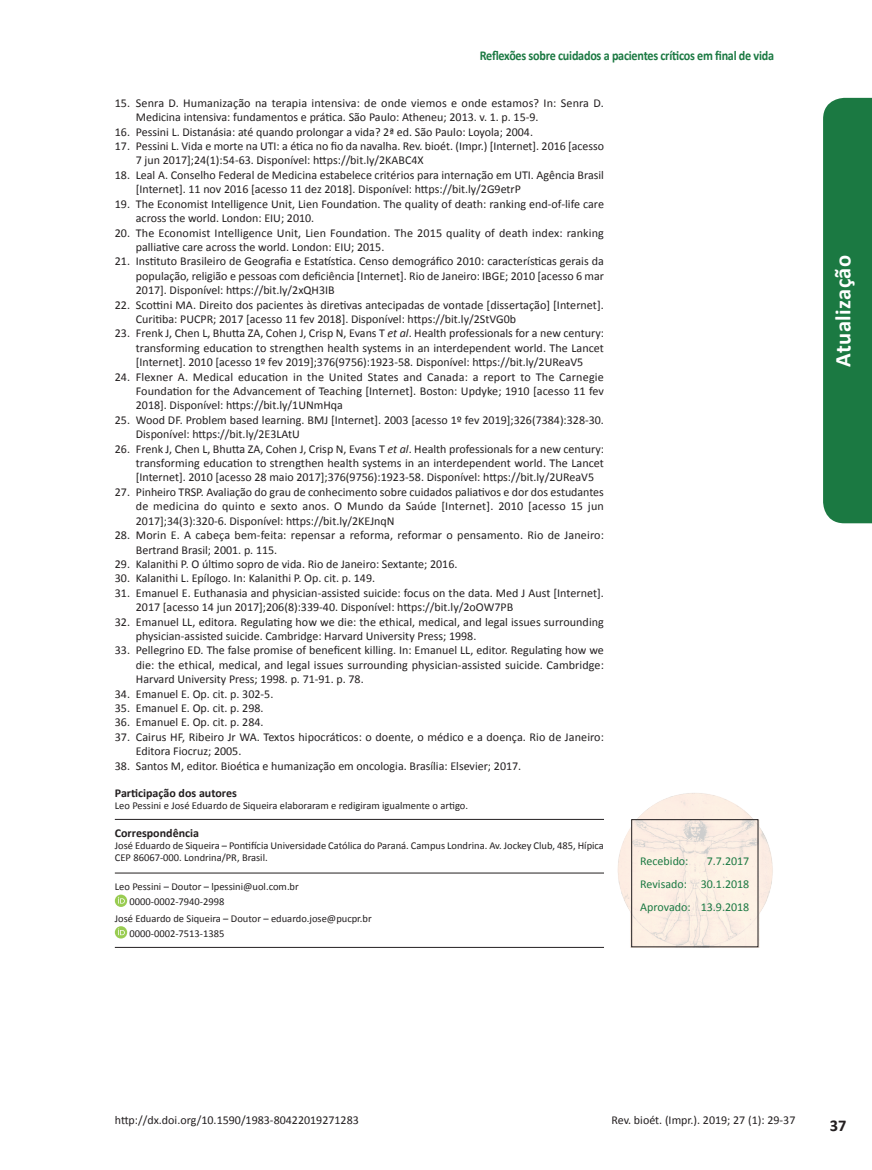
<style>
.page{position:relative;width:872px;height:1170px;background:#fff}
.page>*{position:absolute;margin:0;border:0;box-sizing:border-box;transform-origin:0 0}
.t1{font:700 22.5px "Calibri";letter-spacing:.02em;color:#fff}
.t2{font:700 16.5px "Calibri";color:#231f20}
.t3{font:700 13.5px "Calibri";letter-spacing:-.02em;color:#1b7942;scale:.9 1}
.Referencias{font:12px/14.4px "Calibri";color:#231f20}
.t4{font:12px "Calibri";color:#1b7942}
.Titulo_participacao{font:700 12px "Calibri";color:#231f20}
.Titulo_correspondenc{font:700 12px "Calibri";color:#231f20}
.Texto_correspondenci{font:10.5px/12px "Calibri";color:#231f20}
.Texto_participacao_d{font:10.5px "Calibri";color:#231f20}
.Autor_ORCID__demais{font:10.5px "Calibri";color:#231f20}
.Autor_ORCID__primeir{font:10.5px "Calibri";color:#231f20}
.ORCID{font:10.5px "Calibri";color:#231f20}
.ORCID__último{font:10.5px "Calibri";color:#231f20}
.s1{font-style:italic}
</style>
<div class="page">
<div style="left:823px;top:98px;width:49px;height:425px;background:#1b7942"></div>
<hr style="left:115px;top:819px;width:489px;height:1px;background:#231f20">
<hr style="left:115px;top:872px;width:489px;height:1px;background:#231f20">
<hr style="left:115px;top:947px;width:489px;height:1px;background:#231f20">
<svg style="left:115px;top:894px;width:12px;height:12px"></svg>
<svg style="left:118px;top:896px;width:7px;height:7px"></svg>
<svg style="left:115px;top:926px;width:12px;height:12px"></svg>
<svg style="left:118px;top:928px;width:7px;height:7px"></svg>
<img style="left:617px;top:793px;width:156px;height:154px">
<div style="left:631px;top:819px;width:127px;height:127px;border:1px solid #231f20"></div>
<p class="t3" style="left:480px;top:46px;width:328px">Reflexões sobre cuidados a pacientes críticos em final de vida</p>
<p class="Referencias" style="left:136px;top:95px;width:469px;text-indent:-21px">15. Senra D. Humanização na terapia intensiva: de onde viemos e onde estamos? In: Senra D.<br>Medicina intensiva: fundamentos e prática. São Paulo: Atheneu; 2013. v. 1. p. 15-9.</p>
<p class="Referencias" style="left:115px;top:124px;width:420px">16. Pessini L. Distanásia: até quando prolongar a vida? 2ª ed. São Paulo: Loyola; 2004.</p>
<p class="Referencias" style="left:136px;top:138px;width:470px;text-indent:-21px">17. Pessini L. Vida e morte na UTI: a ética no fio da navalha. Rev. bioét. (Impr.) [Internet]. 2016 [acesso<br>7 jun 2017];24(1):54-63. Disponível: https://bit.ly/2KABC4X</p>
<p class="Referencias" style="left:136px;top:167px;width:469px;text-indent:-21px">18. Leal A. Conselho Federal de Medicina estabelece critérios para internação em UTI. Agência Brasil [Internet]. 11 nov 2016 [acesso 11 dez 2018]. Disponível: https://bit.ly/2G9etrP</p>
<p class="Referencias" style="left:136px;top:196px;width:470px;text-indent:-21px">19. The Economist Intelligence Unit, Lien Foundation. The quality of death: ranking end-of-life care across the world. London: EIU; 2010.</p>
<p class="Referencias" style="left:136px;top:225px;width:469px;text-indent:-21px">20. The Economist Intelligence Unit, Lien Foundation. The 2015 quality of death index: ranking palliative care across the world. London: EIU; 2015.</p>
<p class="Referencias" style="left:136px;top:254px;width:470px;text-align:justify;text-indent:-21px">21. Instituto Brasileiro de Geografia e Estatística. Censo demográfico 2010: características gerais da população, religião e pessoas com deficiência [Internet]. Rio de Janeiro: IBGE; 2010 [acesso 6 mar 2017]. Disponível: https://bit.ly/2xQH3IB</p>
<p class="Referencias" style="left:136px;top:297px;width:469px;text-indent:-21px">22. Scottini MA. Direito dos pacientes às diretivas antecipadas de vontade [dissertação] [Internet].<br>Curitiba: PUCPR; 2017 [acesso 11 fev 2018]. Disponível: https://bit.ly/2StVG0b</p>
<p class="Referencias" style="left:136px;top:326px;width:469px;text-align:justify;text-indent:-21px">23. Frenk J, Chen L, Bhutta ZA, Cohen J, Crisp N, Evans T <span class="s1">et al</span>. Health professionals for a new century: transforming education to strengthen health systems in an interdependent world. The Lancet [Internet]. 2010 [acesso 1º fev 2019];376(9756):1923-58. Disponível: https://bit.ly/2UReaV5</p>
<p class="Referencias" style="left:136px;top:369px;width:469px;text-align:justify;text-indent:-21px">24. Flexner A. Medical education in the United States and Canada: a report to The Carnegie Foundation for the Advancement of Teaching [Internet]. Boston: Updyke; 1910 [acesso 11 fev 2018]. Disponível: https://bit.ly/1UNmHqa</p>
<p class="Referencias" style="left:136px;top:412px;width:469px;text-indent:-21px">25. Wood DF. Problem based learning. BMJ [Internet]. 2003 [acesso 1º fev 2019];326(7384):328-30.<br>Disponível: https://bit.ly/2E3LAtU</p>
<p class="Referencias" style="left:136px;top:441px;width:469px;text-align:justify;text-indent:-21px">26. Frenk J, Chen L, Bhutta ZA, Cohen J, Crisp N, Evans T <span class="s1">et al</span>. Health professionals for a new century: transforming education to strengthen health systems in an interdependent world. The Lancet [Internet]. 2010 [acesso 28 maio 2017];376(9756):1923-58. Disponível: https://bit.ly/2UReaV5</p>
<p class="Referencias" style="left:136px;top:484px;width:469px;text-align:justify;text-indent:-21px">27. Pinheiro TRSP. Avaliação do grau de conhecimento sobre cuidados paliativos e dor dos estudantes de medicina do quinto e sexto anos. O Mundo da Saúde [Internet]. 2010 [acesso 15 jun 2017];34(3):320-6. Disponível: https://bit.ly/2KEJnqN</p>
<p class="Referencias" style="left:136px;top:527px;width:469px;text-indent:-21px">28. Morin E. A cabeça bem-feita: repensar a reforma, reformar o pensamento. Rio de Janeiro:<br>Bertrand Brasil; 2001. p. 115.</p>
<p class="Referencias" style="left:115px;top:556px;width:344px">29. Kalanithi P. O último sopro de vida. Rio de Janeiro: Sextante; 2016.</p>
<p class="Referencias" style="left:115px;top:570px;width:262px">30. Kalanithi L. Epílogo. In: Kalanithi P. Op. cit. p. 149.</p>
<p class="Referencias" style="left:136px;top:585px;width:469px;text-indent:-21px">31. Emanuel E. Euthanasia and physician-assisted suicide: focus on the data. Med J Aust [Internet].<br>2017 [acesso 14 jun 2017];206(8):339-40. Disponível: https://bit.ly/2oOW7PB</p>
<p class="Referencias" style="left:136px;top:614px;width:469px;text-indent:-21px">32. Emanuel LL, editora. Regulating how we die: the ethical, medical, and legal issues surrounding physician-assisted suicide. Cambridge: Harvard University Press; 1998.</p>
<p class="Referencias" style="left:136px;top:642px;width:469px;text-align:justify;text-indent:-21px">33. Pellegrino ED. The false promise of beneficent killing. In: Emanuel LL, editor. Regulating how we die: the ethical, medical, and legal issues surrounding physician-assisted suicide. Cambridge:<br>Harvard University Press; 1998. p. 71-91. p. 78.</p>
<p class="Referencias" style="left:115px;top:686px;width:160px">34. Emanuel E. Op. cit. p. 302-5.</p>
<p class="Referencias" style="left:115px;top:700px;width:150px">35. Emanuel E. Op. cit. p. 298.</p>
<p class="Referencias" style="left:115px;top:714px;width:150px">36. Emanuel E. Op. cit. p. 284.</p>
<p class="Referencias" style="left:136px;top:729px;width:469px;text-indent:-21px">37. Cairus HF, Ribeiro Jr WA. Textos hipocráticos: o doente, o médico e a doença. Rio de Janeiro:<br>Editora Fiocruz; 2005.</p>
<p class="Referencias" style="left:115px;top:758px;width:408px">38. Santos M, editor. Bioética e humanização em oncologia. Brasília: Elsevier; 2017.</p>
<p class="Titulo_participacao" style="left:115px;top:784px;width:123px">Participação dos autores</p>
<p class="Texto_participacao_d" style="left:115px;top:798px;width:355px">Leo Pessini e José Eduardo de Siqueira elaboraram e redigiram igualmente o artigo.</p>
<p class="Titulo_correspondenc" style="left:115px;top:824px;width:86px">Correspondência</p>
<p class="Texto_correspondenci" style="left:115px;top:838px;width:490px">José Eduardo de Siqueira – Pontifícia Universidade Católica do Paraná. Campus Londrina. Av. Jockey Club, 485, Hípica<br>CEP 86067-000. Londrina/PR, Brasil.</p>
<p class="Autor_ORCID__primeir" style="left:115px;top:879px;width:185px">Leo Pessini – Doutor – lpessini@uol.com.br</p>
<p class="ORCID" style="left:130px;top:894px;width:96px">0000-0002-7940-2998</p>
<p class="Autor_ORCID__demais" style="left:115px;top:911px;width:258px">José Eduardo de Siqueira – Doutor – eduardo.jose@pucpr.br</p>
<p class="ORCID__último" style="left:130px;top:925px;width:96px">0000-0002-7513-1385</p>
<p class="t4" style="left:640px;top:852px;width:50px">Recebido:</p>
<p class="t4" style="left:707px;top:852px;width:44px">7.7.2017</p>
<p class="t4" style="left:640px;top:875px;width:111px">Revisado: 30.1.2018</p>
<p class="t4" style="left:640px;top:898px;width:111px">Aprovado: 13.9.2018</p>
<h1 class="t1" style="left:827px;top:366px;width:113px;rotate:-90deg">Atualização</h1>
<p class="Referencias" style="left:115px;top:1112px;width:245px">http://dx.doi.org/10.1590/1983-80422019271283</p>
<p class="Referencias" style="left:611px;top:1112px;width:185px">Rev. bioét. (Impr.). 2019; 27 (1): 29-37</p>
<h2 class="t2" style="left:829px;top:1113px;width:18px">37</h2>
</div>
